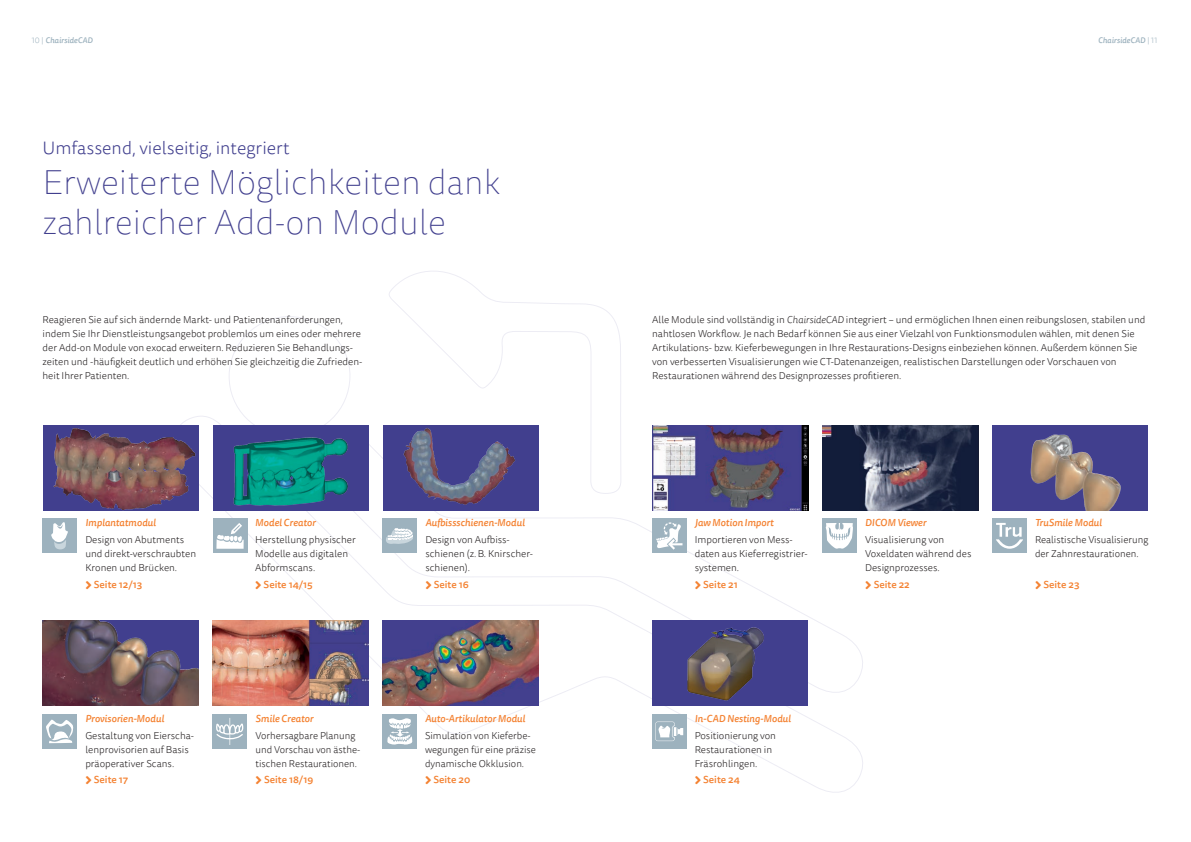
<style>
.page{position:relative;width:1191px;height:842px;background:#fff}
.page>*{position:absolute;margin:0;border:0;box-sizing:border-box;transform-origin:0 0}
.t1{font:100 35px/40px "Tisa Sans Pro";color:#413f8e}
.t2{font:300 18px "Tisa Sans Pro";color:#413f8e}
.t3{font:300 10px/14px "Tisa Sans Pro";color:#231f20}
.t4{font:italic 500 10px "Tisa Sans Pro";color:#f48232}
.t5{font:500 10px "Tisa Sans Pro";color:#f48232}
.t6{font:italic 500 8px "Tisa Sans Pro";color:#9db2be}
.s1{font-weight:300;font-style:normal}
.s2{font-style:italic}
</style>
<div class="page">
<svg style="left:170px;top:416px;width:693px;height:377px"></svg>
<svg style="left:313px;top:429px;width:551px;height:268px"></svg>
<svg style="left:386px;top:271px;width:236px;height:223px"></svg>
<svg style="left:228px;top:316px;width:123px;height:109px"></svg>
<div style="left:43px;top:425px;width:155px;height:85px;background:#413f8e"></div>
<img style="left:53px;top:428px;width:143px;height:82px">
<div style="left:213px;top:425px;width:156px;height:85px;background:#413f8e"></div>
<img style="left:233px;top:437px;width:115px;height:69px">
<div style="left:383px;top:425px;width:156px;height:85px;background:#413f8e"></div>
<img style="left:403px;top:428px;width:112px;height:77px">
<div style="left:652px;top:621px;width:156px;height:85px;background:#413f8e"></div>
<img style="left:687px;top:627px;width:77px;height:74px">
<div style="left:652px;top:714px;width:34px;height:34px;background:#9db2be"></div>
<svg style="left:655px;top:722px;width:28px;height:19px"></svg>
<img style="left:43px;top:621px;width:155px;height:85px">
<img style="left:213px;top:621px;width:156px;height:85px">
<img style="left:383px;top:621px;width:156px;height:85px">
<div style="left:383px;top:714px;width:34px;height:34px;background:#9db2be"></div>
<svg style="left:387px;top:718px;width:25px;height:27px"></svg>
<img style="left:652px;top:425px;width:156px;height:85px">
<img style="left:822px;top:425px;width:156px;height:85px">
<div style="left:992px;top:425px;width:156px;height:85px;background:#413f8e"></div>
<img style="left:1030px;top:434px;width:91px;height:76px">
<div style="left:43px;top:519px;width:34px;height:34px;background:#9db2be"></div>
<svg style="left:51px;top:522px;width:17px;height:27px"></svg>
<div style="left:992px;top:519px;width:34px;height:34px;background:#9db2be"></div>
<svg style="left:996px;top:523px;width:27px;height:26px"></svg>
<div style="left:213px;top:519px;width:34px;height:34px;background:#9db2be"></div>
<svg style="left:216px;top:523px;width:28px;height:26px"></svg>
<div style="left:652px;top:519px;width:34px;height:34px;background:#9db2be"></div>
<svg style="left:656px;top:522px;width:26px;height:28px"></svg>
<div style="left:382px;top:519px;width:34px;height:34px;background:#9db2be"></div>
<svg style="left:386px;top:528px;width:27px;height:16px"></svg>
<div style="left:43px;top:714px;width:34px;height:34px;background:#9db2be"></div>
<svg style="left:46px;top:719px;width:28px;height:24px"></svg>
<div style="left:822px;top:519px;width:34px;height:34px;background:#9db2be"></div>
<svg style="left:825px;top:523px;width:28px;height:26px"></svg>
<div style="left:213px;top:714px;width:34px;height:34px;background:#9db2be"></div>
<svg style="left:216px;top:718px;width:27px;height:27px"></svg>
<svg style="left:426px;top:581px;width:5px;height:8px"></svg>
<svg style="left:256px;top:581px;width:5px;height:8px"></svg>
<svg style="left:695px;top:776px;width:5px;height:9px"></svg>
<svg style="left:695px;top:581px;width:5px;height:8px"></svg>
<svg style="left:256px;top:776px;width:5px;height:9px"></svg>
<svg style="left:425px;top:776px;width:6px;height:9px"></svg>
<p class="t6" style="left:32px;top:34px;width:63px"><span class="s1">10 |</span> ChairsideCAD</p>
<p class="t6" style="left:1098px;top:34px;width:61px">ChairsideCAD <span class="s1">| 11</span></p>
<h2 class="t2" style="left:43px;top:136px;width:248px">Umfassend, vielseitig, integriert</h2>
<h1 class="t1" style="left:43px;top:164px;width:459px">Erweiterte Möglichkeiten dank zahlreicher Add-on Module</h1>
<p class="t3" style="left:43px;top:313px;width:321px">Reagieren Sie auf sich ändernde Markt- und Patientenanforderungen, indem Sie Ihr Dienstleistungsangebot problemlos um eines oder mehrere der Add-on Module von exocad erweitern. Reduzieren Sie Behandlungs&shy;zeiten und -häufigkeit deutlich und erhöhen Sie gleichzeitig die Zufrieden&shy;heit Ihrer Patienten.</p>
<p class="t3" style="left:652px;top:313px;width:494px">Alle Module sind vollständig in <span class="s2">ChairsideCAD</span> integriert – und ermöglichen Ihnen einen reibungslosen, stabilen und nahtlosen Workflow. Je nach Bedarf können Sie aus einer Vielzahl von Funktionsmodulen wählen, mit denen Sie Artikulations- bzw. Kieferbewegungen in Ihre Restaurations-Designs einbeziehen können. Außerdem können Sie von verbesserten Visualisierungen wie CT-Datenanzeigen, realistischen Darstellungen oder Vorschauen von Restaurationen während des Designprozesses profitieren.</p>
<p class="t4" style="left:85px;top:516px;width:72px">Implantatmodul</p>
<p class="t3" style="left:85px;top:533px;width:112px">Design von Abutments und direkt-verschraubten<br>Kronen und Brücken.</p>
<p class="t5" style="left:85px;top:577px;width:59px">■●▼ Seite 12/13</p>
<p class="t4" style="left:85px;top:711px;width:80px">Provisorien-Modul</p>
<p class="t3" style="left:85px;top:728px;width:110px">Gestaltung von Eierscha&shy;lenprovisorien auf Basis präoperativer Scans.</p>
<p class="t5" style="left:85px;top:773px;width:44px">■●▼ Seite 17</p>
<p class="t4" style="left:255px;top:516px;width:62px">Model Creator</p>
<p class="t3" style="left:255px;top:533px;width:102px">Herstellung physischer<br>Modelle aus digitalen<br>Abformscans.</p>
<p class="t5" style="left:255px;top:577px;width:59px">■●▼ Seite 14/15</p>
<p class="t4" style="left:255px;top:711px;width:59px">Smile Creator</p>
<p class="t3" style="left:255px;top:728px;width:106px">Vorhersagbare Planung und Vorschau von ästhe&shy;tischen Restaurationen.</p>
<p class="t5" style="left:255px;top:773px;width:59px">■●▼ Seite 18/19</p>
<p class="t4" style="left:425px;top:516px;width:101px">Aufbissschienen-Modul</p>
<p class="t3" style="left:425px;top:533px;width:109px">Design von Aufbiss&shy;schienen (z.B. Knirscher&shy;schienen).</p>
<p class="t5" style="left:425px;top:577px;width:45px">■●▼ Seite 16</p>
<p class="t4" style="left:425px;top:711px;width:102px">Auto-Artikulator Modul</p>
<p class="t3" style="left:425px;top:728px;width:112px">Simulation von Kieferbe&shy;wegungen für eine präzise dynamische Okklusion.</p>
<p class="t5" style="left:425px;top:773px;width:47px">■●▼ Seite 20</p>
<p class="t4" style="left:694px;top:516px;width:80px">Jaw Motion Import</p>
<p class="t3" style="left:694px;top:533px;width:114px">Importieren von Mess&shy;daten aus Kieferregistrier&shy;systemen.</p>
<p class="t5" style="left:694px;top:577px;width:45px">■●▼ Seite 21</p>
<p class="t4" style="left:694px;top:711px;width:98px">In-CAD Nesting-Modul</p>
<p class="t3" style="left:694px;top:728px;width:83px">Positionierung von<br>Restaurationen in<br>Fräsrohlingen.</p>
<p class="t5" style="left:694px;top:773px;width:47px">■●▼ Seite 24</p>
<p class="t4" style="left:865px;top:516px;width:63px">DICOM Viewer</p>
<p class="t3" style="left:865px;top:533px;width:108px">Visualisierung von<br>Voxeldaten während des<br>Designprozesses.</p>
<p class="t5" style="left:865px;top:577px;width:46px">■●▼ Seite 22</p>
<p class="t4" style="left:1035px;top:516px;width:68px">TruSmile Modul</p>
<p class="t3" style="left:1035px;top:533px;width:115px">Realistische Visualisierung der Zahnrestaurationen.</p>
<p class="t5" style="left:1035px;top:577px;width:46px">■●▼ Seite 23</p>
</div>
